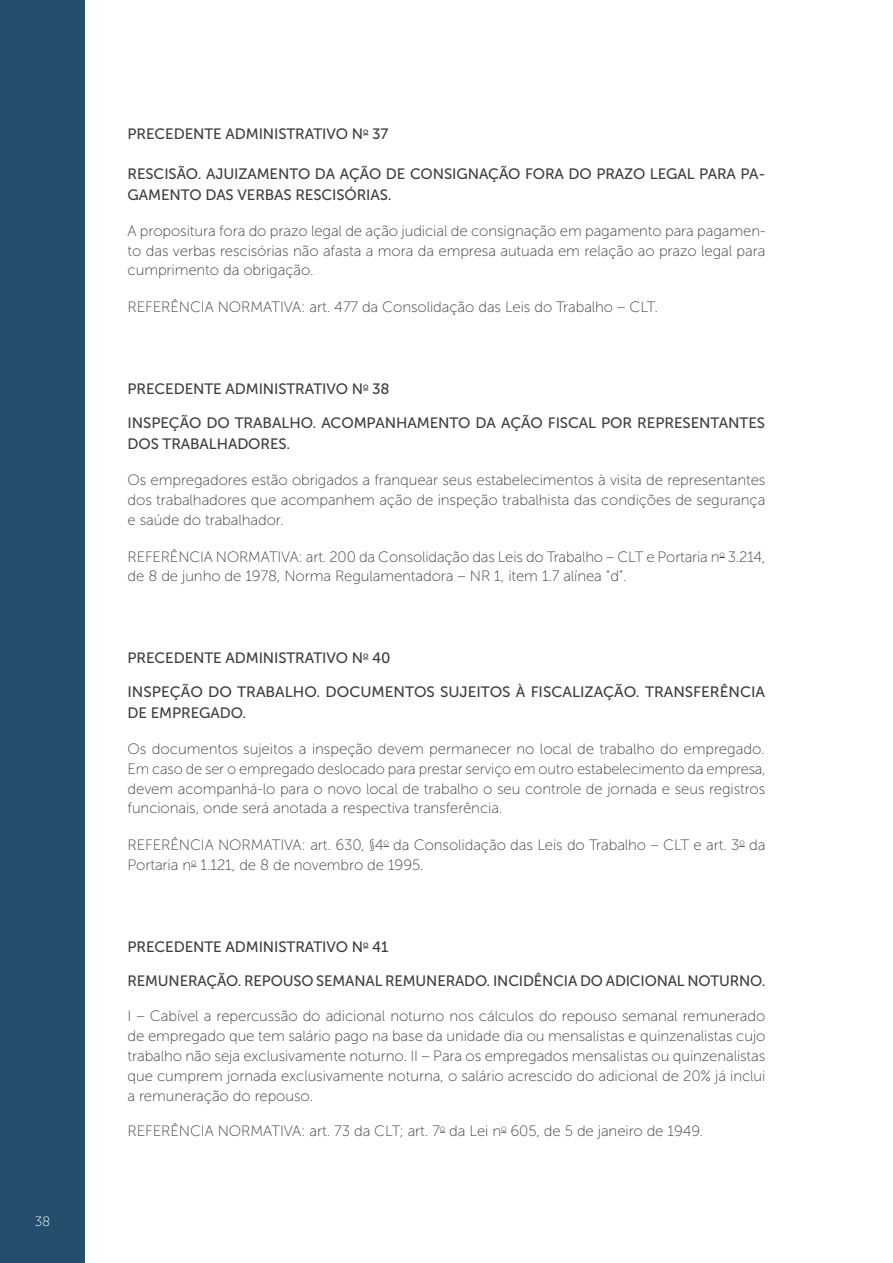
<style>
.page{position:relative;width:893px;height:1263px;background:#fff}
.page>*{position:absolute;margin:0;border:0;box-sizing:border-box;transform-origin:0 0}
.t1{font:15px/19.8px "Museo Sans 100";letter-spacing:-.005em;color:#3e3e3f;text-align:justify}
.t2{font:15px/21.3px "Museo Sans 500";letter-spacing:-.005em;color:#3e3e3f}
.t3{font:13.5px "Museo Sans 100";color:#fff}
</style>
<div class="page">
<div style="left:0;top:0;width:85px;height:1263px;background:#234e6e"></div>
<p class="t3" style="left:35px;top:1214px;width:17px">38</p>
<p class="t2" style="left:128px;top:123px;width:262px">PRECEDENTE ADMINISTRATIVO N<sup>o</sup> 37</p>
<p class="t2" style="left:128px;top:163px;width:639px">RESCISÃO. AJUIZAMENTO DA AÇÃO DE CONSIGNAÇÃO FORA DO PRAZO LEGAL PARA PA-<br>GAMENTO DAS VERBAS RESCISÓRIAS.</p>
<p class="t1" style="left:128px;top:221px;width:639px">A propositura fora do prazo legal de ação judicial de consignação em pagamento para pagamen&shy;to das verbas rescisórias não afasta a mora da empresa autuada em relação ao prazo legal para cumprimento da obrigação.</p>
<p class="t1" style="left:128px;top:297px;width:532px">REFERÊNCIA NORMATIVA: art. 477 da Consolidação das Leis do Trabalho – CLT.</p>
<p class="t2" style="left:128px;top:378px;width:264px">PRECEDENTE ADMINISTRATIVO N<sup>o</sup> 38</p>
<p class="t2" style="left:128px;top:412px;width:639px">INSPEÇÃO DO TRABALHO. ACOMPANHAMENTO DA AÇÃO FISCAL POR REPRESENTANTES<br>DOS TRABALHADORES.</p>
<p class="t1" style="left:128px;top:470px;width:639px">Os empregadores estão obrigados a franquear seus estabelecimentos à visita de representantes dos trabalhadores que acompanhem ação de inspeção trabalhista das condições de segurança e saúde do trabalhador.</p>
<p class="t1" style="left:128px;top:547px;width:639px">REFERÊNCIA NORMATIVA: art. 200 da Consolidação das Leis do Trabalho – CLT e Portaria n<sup>o</sup> 3.214, de 8 de junho de 1978, Norma Regulamentadora – NR 1, item 1.7 alínea “d”.</p>
<p class="t2" style="left:128px;top:647px;width:264px">PRECEDENTE ADMINISTRATIVO N<sup>o</sup> 40</p>
<p class="t2" style="left:128px;top:681px;width:639px">INSPEÇÃO DO TRABALHO. DOCUMENTOS SUJEITOS À FISCALIZAÇÃO. TRANSFERÊNCIA<br>DE EMPREGADO.</p>
<p class="t1" style="left:128px;top:739px;width:640px">Os documentos sujeitos a inspeção devem permanecer no local de trabalho do empregado.<br>Em caso de ser o empregado deslocado para prestar serviço em outro estabelecimento da empresa, devem acompanhá-lo para o novo local de trabalho o seu controle de jornada e seus registros funcionais, onde será anotada a respectiva transferência.</p>
<p class="t1" style="left:128px;top:835px;width:639px">REFERÊNCIA NORMATIVA: art. 630, §4<sup>o</sup> da Consolidação das Leis do Trabalho – CLT e art. 3<sup>o</sup> da<br>Portaria n<sup>o</sup> 1.121, de 8 de novembro de 1995.</p>
<p class="t2" style="left:128px;top:936px;width:262px">PRECEDENTE ADMINISTRATIVO N<sup>o</sup> 41</p>
<p class="t2" style="left:128px;top:970px;width:639px">REMUNERAÇÃO. REPOUSO SEMANAL REMUNERADO. INCIDÊNCIA DO ADICIONAL NOTURNO.</p>
<p class="t1" style="left:128px;top:1006px;width:639px">I – Cabível a repercussão do adicional noturno nos cálculos do repouso semanal remunerado de empregado que tem salário pago na base da unidade dia ou mensalistas e quinzenalistas cujo trabalho não seja exclusivamente noturno. II – Para os empregados mensalistas ou quinzenalistas que cumprem jornada exclusivamente noturna, o salário acrescido do adicional de 20% já inclui a remuneração do repouso.</p>
<p class="t1" style="left:128px;top:1121px;width:577px">REFERÊNCIA NORMATIVA: art. 73 da CLT; art. 7<sup>o</sup> da Lei n<sup>o</sup> 605, de 5 de janeiro de 1949.</p>
</div>
